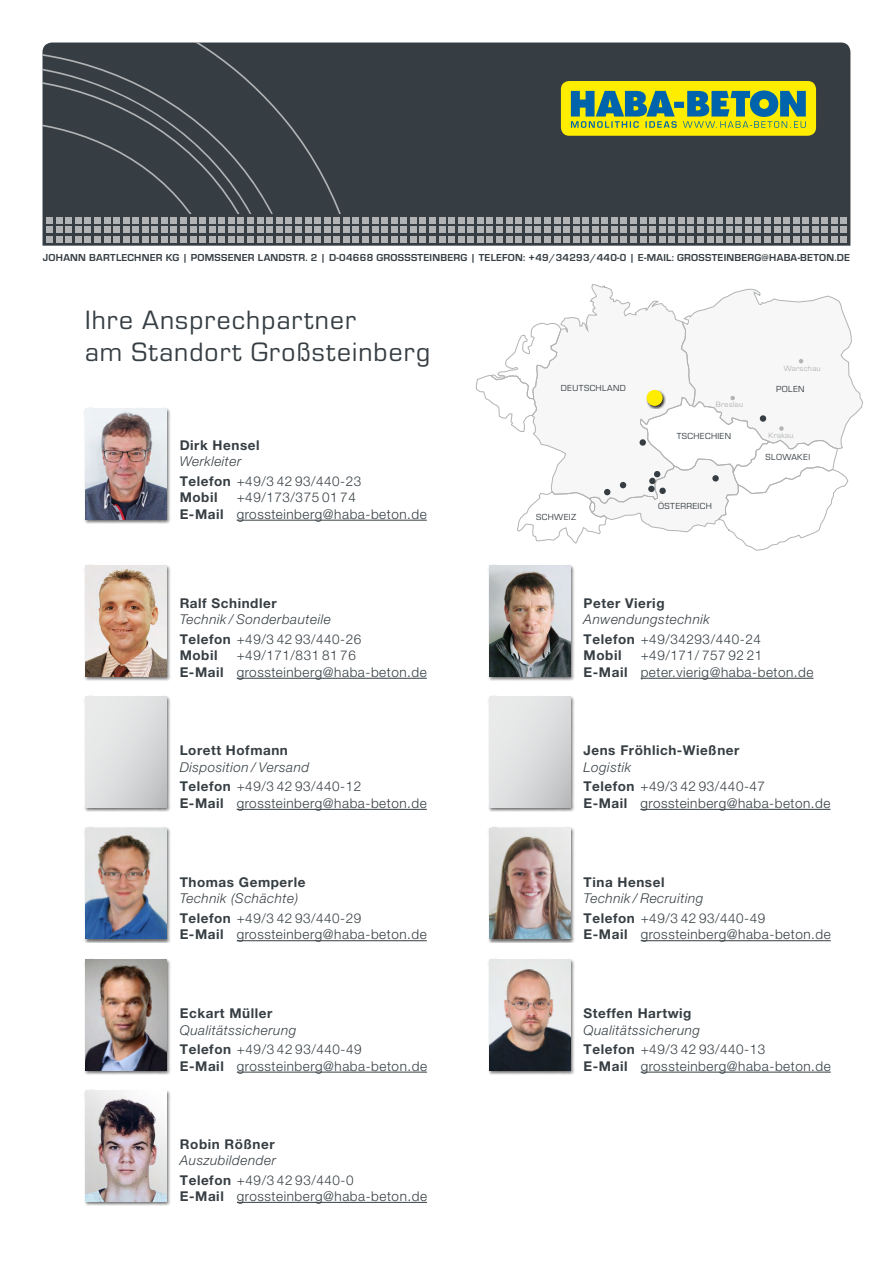
<style>
.page{position:relative;width:893px;height:1263px;background:#fff}
.page>*{position:absolute;margin:0;border:0;box-sizing:border-box;transform-origin:0 0}
.t1{font:27.6px/31.7px "Eurostile";letter-spacing:.04em;color:#363e43}
.t2{font:300 13.5px/19.5px "Helvetica Neue LT Pro";letter-spacing:.04em;color:#363e43}
.t3{font:italic 300 13.5px/19.5px "Helvetica Neue LT Pro";letter-spacing:.04em;color:#363e43}
.t4{font:700 13.5px "Helvetica Neue LT Pro";letter-spacing:.04em;color:#363e43}
.t5{font:700 10.5px "Eurostile";letter-spacing:.025em;color:#363e43}
.t6{font:9.15px "Eurostile";letter-spacing:.04em;color:#363e43}
.t7{font:7.95px "Eurostile";letter-spacing:.04em;color:#b1b3b4}
.s1{font-style:italic}
.s2{font-weight:700}
.s3{font-weight:700;font-style:normal}
.s4{font-style:normal}
</style>
<div class="page">
<div style="left:83px;top:407px;width:88px;height:116px;background:#000;opacity:.6"></div>
<img style="left:85px;top:409px;width:81px;height:110px">
<hr style="left:237px;top:520px;width:190px;height:1px;background:#363e43">
<div style="left:83px;top:564px;width:88px;height:116px;background:#000;opacity:.6"></div>
<img style="left:85px;top:566px;width:82px;height:110px">
<hr style="left:237px;top:678px;width:190px;height:1px;background:#363e43">
<div style="left:83px;top:695px;width:88px;height:116px;background:#000;opacity:.6"></div>
<svg style="left:85px;top:697px;width:82px;height:110px;background:#dcdcdd"></svg>
<hr style="left:237px;top:809px;width:190px;height:1px;background:#363e43">
<div style="left:487px;top:695px;width:88px;height:116px;background:#000;opacity:.6"></div>
<svg style="left:489px;top:697px;width:81px;height:110px;background:#dcdcdd"></svg>
<hr style="left:640px;top:809px;width:190px;height:1px;background:#363e43">
<div style="left:487px;top:958px;width:88px;height:116px;background:#000;opacity:.6"></div>
<img style="left:489px;top:960px;width:81px;height:110px">
<hr style="left:641px;top:1072px;width:190px;height:1px;background:#363e43">
<div style="left:83px;top:958px;width:88px;height:116px;background:#000;opacity:.6"></div>
<img style="left:85px;top:960px;width:82px;height:110px">
<hr style="left:237px;top:1072px;width:190px;height:1px;background:#363e43">
<div style="left:487px;top:827px;width:88px;height:116px;background:#000;opacity:.6"></div>
<img style="left:489px;top:828px;width:81px;height:111px">
<hr style="left:641px;top:940px;width:190px;height:1px;background:#363e43">
<div style="left:487px;top:564px;width:88px;height:116px;background:#000;opacity:.6"></div>
<img style="left:489px;top:566px;width:81px;height:110px">
<hr style="left:641px;top:678px;width:172px;height:1px;background:#363e43">
<div style="left:43px;top:43px;width:807px;height:203px;background:#363e43"></div>
<div style="left:43px;top:43px;width:356px;height:170px;background:#363e43"></div>
<div style="left:496px;top:236px;width:7px;height:6px;background:#b1b3b4"></div>
<div style="left:496px;top:227px;width:7px;height:6px;background:#b1b3b4"></div>
<div style="left:496px;top:217px;width:7px;height:6px;background:#b1b3b4"></div>
<svg style="left:458px;top:217px;width:35px;height:25px"></svg>
<div style="left:448px;top:236px;width:7px;height:6px;background:#b1b3b4"></div>
<div style="left:448px;top:227px;width:7px;height:6px;background:#b1b3b4"></div>
<div style="left:448px;top:217px;width:7px;height:6px;background:#b1b3b4"></div>
<svg style="left:391px;top:217px;width:54px;height:25px"></svg>
<div style="left:381px;top:236px;width:7px;height:6px;background:#b1b3b4"></div>
<div style="left:381px;top:227px;width:7px;height:6px;background:#b1b3b4"></div>
<div style="left:381px;top:217px;width:7px;height:6px;background:#b1b3b4"></div>
<svg style="left:372px;top:217px;width:6px;height:25px"></svg>
<div style="left:362px;top:236px;width:7px;height:6px;background:#b1b3b4"></div>
<div style="left:362px;top:227px;width:7px;height:6px;background:#b1b3b4"></div>
<div style="left:362px;top:217px;width:7px;height:6px;background:#b1b3b4"></div>
<svg style="left:43px;top:51px;width:316px;height:191px;background:#434a4f"></svg>
<div style="left:611px;top:236px;width:7px;height:6px;background:#b1b3b4"></div>
<div style="left:611px;top:227px;width:7px;height:6px;background:#b1b3b4"></div>
<div style="left:611px;top:217px;width:7px;height:6px;background:#b1b3b4"></div>
<svg style="left:573px;top:217px;width:35px;height:25px"></svg>
<div style="left:563px;top:236px;width:7px;height:6px;background:#b1b3b4"></div>
<div style="left:563px;top:227px;width:7px;height:6px;background:#b1b3b4"></div>
<div style="left:563px;top:217px;width:7px;height:6px;background:#b1b3b4"></div>
<svg style="left:506px;top:217px;width:54px;height:25px"></svg>
<svg style="left:707px;top:217px;width:6px;height:25px"></svg>
<div style="left:697px;top:236px;width:7px;height:6px;background:#b1b3b4"></div>
<div style="left:697px;top:227px;width:7px;height:6px;background:#b1b3b4"></div>
<div style="left:697px;top:217px;width:7px;height:6px;background:#b1b3b4"></div>
<svg style="left:659px;top:217px;width:35px;height:25px"></svg>
<div style="left:649px;top:236px;width:7px;height:6px;background:#b1b3b4"></div>
<div style="left:649px;top:227px;width:7px;height:6px;background:#b1b3b4"></div>
<div style="left:649px;top:217px;width:7px;height:6px;background:#b1b3b4"></div>
<svg style="left:640px;top:217px;width:6px;height:25px"></svg>
<div style="left:630px;top:236px;width:7px;height:6px;background:#b1b3b4"></div>
<div style="left:630px;top:227px;width:7px;height:6px;background:#b1b3b4"></div>
<div style="left:630px;top:217px;width:7px;height:6px;background:#b1b3b4"></div>
<svg style="left:621px;top:217px;width:6px;height:25px"></svg>
<div style="left:764px;top:236px;width:7px;height:6px;background:#b1b3b4"></div>
<div style="left:764px;top:227px;width:7px;height:6px;background:#b1b3b4"></div>
<div style="left:764px;top:217px;width:7px;height:6px;background:#b1b3b4"></div>
<svg style="left:726px;top:217px;width:35px;height:25px"></svg>
<div style="left:716px;top:236px;width:7px;height:6px;background:#b1b3b4"></div>
<div style="left:716px;top:227px;width:7px;height:6px;background:#b1b3b4"></div>
<div style="left:716px;top:217px;width:7px;height:6px;background:#b1b3b4"></div>
<svg style="left:774px;top:217px;width:73px;height:25px;background:#818588"></svg>
<svg style="left:476px;top:284px;width:387px;height:267px"></svg>
<div style="left:639px;top:439px;width:7px;height:7px;background:#363e43;border-radius:50%"></div>
<div style="left:83px;top:827px;width:88px;height:116px;background:#000;opacity:.6"></div>
<img style="left:85px;top:828px;width:81px;height:111px">
<hr style="left:237px;top:940px;width:190px;height:1px;background:#363e43">
<div style="left:561px;top:81px;width:255px;height:55px;background:#ffed00;border-radius:8px"></div>
<svg style="left:571px;top:90px;width:235px;height:38px"></svg>
<div style="left:83px;top:1089px;width:88px;height:116px;background:#000;opacity:.6"></div>
<img style="left:85px;top:1091px;width:82px;height:110px">
<hr style="left:237px;top:1202px;width:190px;height:1px;background:#363e43">
<p class="t5" style="left:43px;top:250px;width:809px">JOHANN BARTLECHNER KG | POMSSENER LANDSTR. 2 | D-04668 GROSSSTEINBERG | TELEFON: +49/34293/440-0 | E-MAIL: GROSSTEINBERG@HABA-BETON.DE</p>
<h1 class="t1" style="left:85px;top:303px;width:347px">Ihre Ansprechpartner<br>am Standort Großsteinberg</h1>
<p class="t4" style="left:180px;top:437px;width:81px">Dirk Hensel</p>
<p class="t2" style="left:180px;top:451px;width:183px"><span class="s1">Werkleiter<br></span><span class="s2">Telefon</span> +49/3 42 93/440-23</p>
<p class="t4" style="left:180px;top:489px;width:39px">Mobil</p>
<p class="t2" style="left:180px;top:489px;width:249px;line-height:16.5px;text-indent:57px">+49/173/375 01 74<br><span class="s2">E-Mail</span> grossteinberg@haba-beton.de</p>
<p class="t4" style="left:180px;top:595px;width:98px">Ralf Schindler</p>
<p class="t3" style="left:180px;top:610px;width:183px">Technik / Sonderbauteile<br><span class="s3">Telefon</span> <span class="s4">+49/3 42 93/440-26</span></p>
<p class="t4" style="left:180px;top:647px;width:39px">Mobil</p>
<p class="t2" style="left:180px;top:647px;width:249px;line-height:16.5px;text-indent:57px">+49/171/831 81 76<br><span class="s2">E-Mail</span> grossteinberg@haba-beton.de</p>
<p class="t4" style="left:180px;top:742px;width:110px">Lorett Hofmann</p>
<p class="t3" style="left:180px;top:757px;width:183px">Disposition / Versand<br><span class="s3">Telefon</span> <span class="s4">+49/3 42 93/440-12</span></p>
<p class="t2" style="left:180px;top:793px;width:249px"><span class="s2">E-Mail</span> grossteinberg@haba-beton.de</p>
<p class="t4" style="left:180px;top:874px;width:127px">Thomas Gemperle</p>
<p class="t3" style="left:180px;top:889px;width:183px">Technik (Schächte)<br><span class="s3">Telefon</span> <span class="s4">+49/3 42 93/440-29</span></p>
<p class="t2" style="left:180px;top:924px;width:249px"><span class="s2">E-Mail</span> grossteinberg@haba-beton.de</p>
<p class="t4" style="left:180px;top:1005px;width:94px">Eckart Müller</p>
<p class="t3" style="left:180px;top:1020px;width:183px">Qualitätssicherung<br><span class="s3">Telefon</span> <span class="s4">+49/3 42 93/440-49</span></p>
<p class="t2" style="left:180px;top:1056px;width:249px"><span class="s2">E-Mail</span> grossteinberg@haba-beton.de</p>
<p class="t4" style="left:180px;top:1135px;width:96px">Robin Rößner</p>
<p class="t2" style="left:180px;top:1150px;width:175px"><span class="s1">Auszubildender<br></span><span class="s2">Telefon</span> +49/3 42 93/440-0</p>
<p class="t2" style="left:180px;top:1186px;width:249px"><span class="s2">E-Mail</span> grossteinberg@haba-beton.de</p>
<p class="t6" style="left:561px;top:382px;width:66px">DEUTSCHLAND</p>
<p class="t6" style="left:536px;top:511px;width:42px">SCHWEIZ</p>
<p class="t7" style="left:716px;top:399px;width:29px">Breslau</p>
<p class="t6" style="left:677px;top:430px;width:56px">TSCHECHIEN</p>
<p class="t6" style="left:658px;top:500px;width:55px">ÖSTERREICH</p>
<p class="t7" style="left:784px;top:363px;width:38px">Warschau</p>
<p class="t6" style="left:776px;top:383px;width:30px">POLEN</p>
<p class="t7" style="left:768px;top:430px;width:27px">Krakau</p>
<p class="t6" style="left:766px;top:450px;width:46px">SLOWAKEI</p>
<p class="t4" style="left:584px;top:595px;width:82px">Peter Vierig</p>
<p class="t3" style="left:584px;top:610px;width:179px">Anwendungstechnik<br><span class="s3">Telefon</span> <span class="s4">+49/34293/440-24</span></p>
<p class="t4" style="left:584px;top:647px;width:39px">Mobil</p>
<p class="t2" style="left:584px;top:647px;width:231px;line-height:16.5px;text-align:center">+49/171/ 757 92 21<br><span class="s2">E-Mail</span> peter.vierig@haba-beton.de</p>
<p class="t4" style="left:583px;top:742px;width:158px">Jens Fröhlich-Wießner</p>
<p class="t2" style="left:583px;top:757px;width:183px"><span class="s1">Logistik<br></span><span class="s2">Telefon</span> +49/3 42 93/440-47</p>
<p class="t2" style="left:583px;top:793px;width:249px"><span class="s2">E-Mail</span> grossteinberg@haba-beton.de</p>
<p class="t4" style="left:584px;top:874px;width:82px">Tina Hensel</p>
<p class="t3" style="left:584px;top:889px;width:183px">Technik / Recruiting<br><span class="s3">Telefon</span> <span class="s4">+49/3 42 93/440-49</span></p>
<p class="t2" style="left:584px;top:924px;width:249px"><span class="s2">E-Mail</span> grossteinberg@haba-beton.de</p>
<p class="t4" style="left:584px;top:1005px;width:109px">Steffen Hartwig</p>
<p class="t3" style="left:584px;top:1020px;width:183px">Qualitätssicherung<br><span class="s3">Telefon</span> <span class="s4">+49/3 42 93/440-13</span></p>
<p class="t2" style="left:584px;top:1056px;width:249px"><span class="s2">E-Mail</span> grossteinberg@haba-beton.de</p>
</div>
